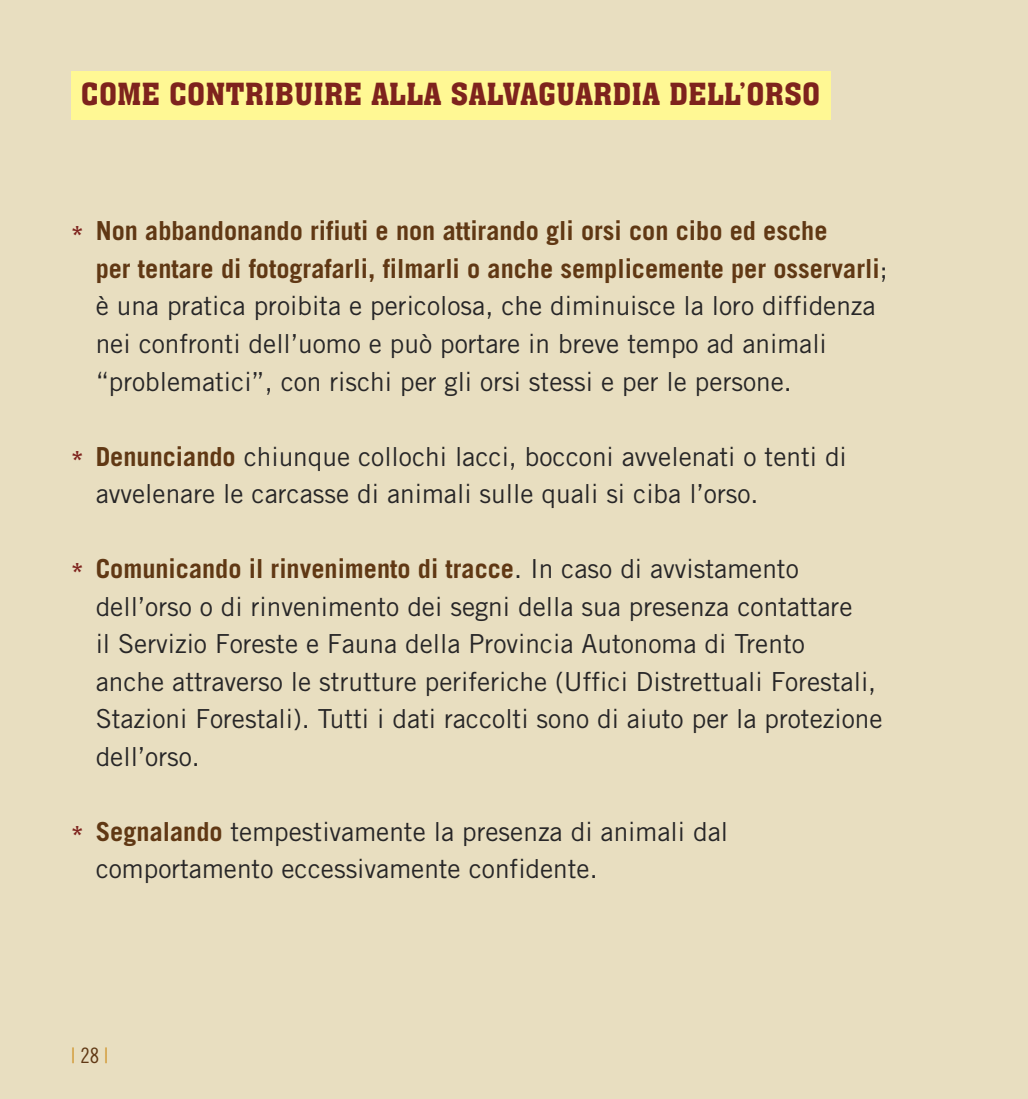
<style>
.page{position:relative;width:1028px;height:1099px;background:#fff}
.page>*{position:absolute;margin:0;border:0;box-sizing:border-box;transform-origin:0 0}
.t1{font:30px "Aachen BT";color:#7e231d}
.t2{font:26.25px/37.5px "Trade Gothic";color:#272627}
.t3{font:21.25px "Trade Gothic Cond Eighteen";color:#d19833}
.s1{font-family:"Trade Gothic Bold Two";color:#7e231d}
.s2{font-weight:700;color:#603814}
.s3{color:#603814}
</style>
<div class="page">
<div style="left:0;top:0;width:1028px;height:1098px;background:#e8dec0"></div>
<div style="left:71px;top:71px;width:759px;height:49px;background:#fff894"></div>
<p class="t1" style="left:81px;top:82px;width:741px">COME CONTRIBUIRE ALLA SALVAGUARDIA DELL’ORSO</p>
<p class="t2" style="left:96px;top:215px;width:793px;text-indent:-25px"><span class="s1">*</span> <span class="s2">Non abbandonando rifiuti e non attirando gli orsi con cibo ed esche<br>per tentare di fotografarli, filmarli o anche semplicemente per osservarli</span>; è una pratica proibita e pericolosa, che diminuisce la loro diffidenza nei confronti dell’uomo e può portare in breve tempo ad animali “problematici”, con rischi per gli orsi stessi e per le persone.</p>
<p class="t2" style="left:96px;top:440px;width:752px;text-indent:-25px"><span class="s1">*</span> <span class="s2">Denunciando</span> chiunque collochi lacci, bocconi avvelenati o tenti di avvelenare le carcasse di animali sulle quali si ciba l’orso.</p>
<p class="t2" style="left:96px;top:552px;width:788px;text-indent:-25px"><span class="s1">*</span> <span class="s2">Comunicando il rinvenimento di tracce</span>. In caso di avvistamento dell’orso o di rinvenimento dei segni della sua presenza contattare<br>il Servizio Foreste e Fauna della Provincia Autonoma di Trento<br>anche attraverso le strutture periferiche (Uffici Distrettuali Forestali, Stazioni Forestali). Tutti i dati raccolti sono di aiuto per la protezione dell’orso.</p>
<p class="t2" style="left:96px;top:815px;width:634px;text-indent:-25px"><span class="s1">*</span> <span class="s2">Segnalando</span> tempestivamente la presenza di animali dal comportamento eccessivamente confidente.</p>
<p class="t3" style="left:71px;top:1047px;width:39px">|<span class="s3">28</span>|</p>
</div>
